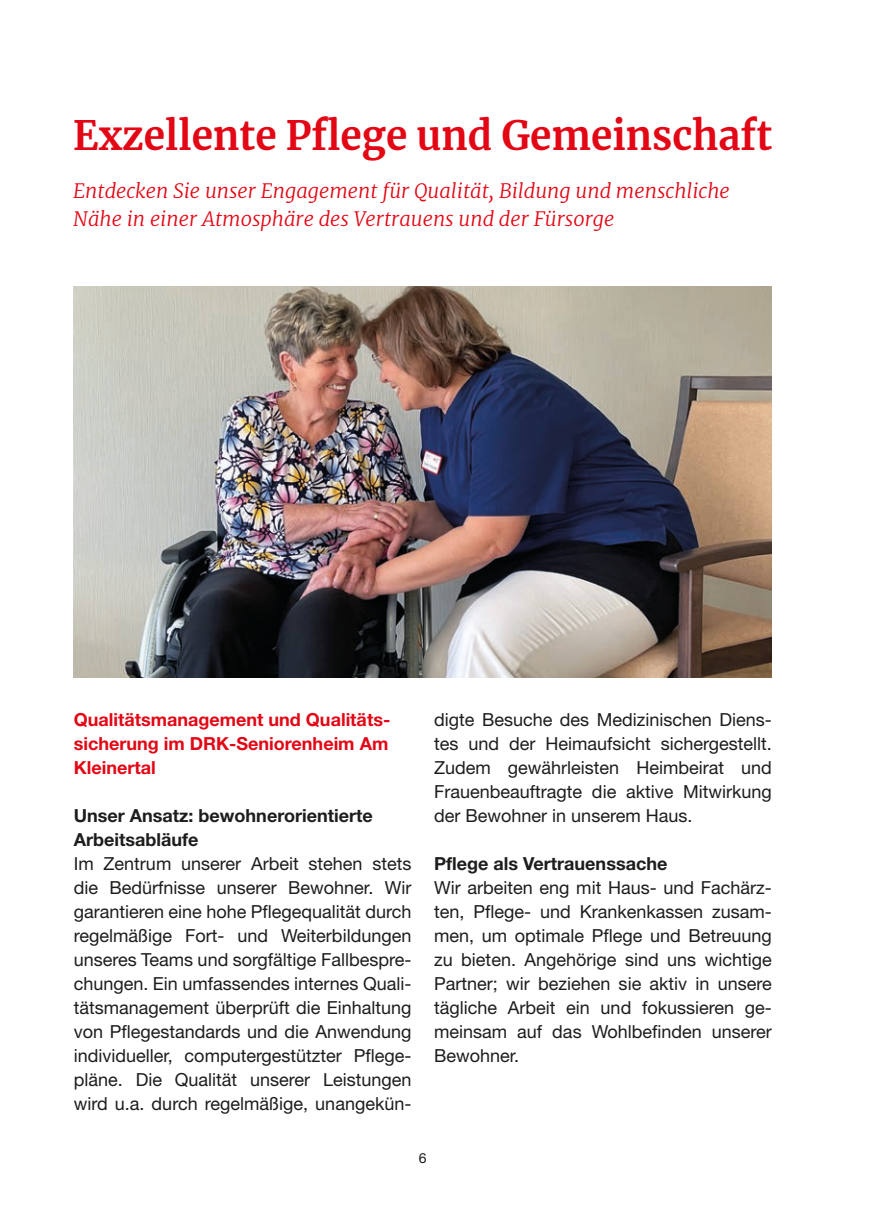
<style>
.page{position:relative;width:874px;height:1225px;background:#fff}
.page>*{position:absolute;margin:0;border:0;box-sizing:border-box;transform-origin:0 0}
.t1{font:700 40px "Merriweather";color:#e30614}
.t2{font:italic 300 20px/28px "Merriweather";color:#e30614}
.t3{font:18px/24px "Helvetica Neue";color:#1d1d1b;text-align:justify}
.t4{font:700 18px/24px "Helvetica Neue";color:#e30614;text-align:justify}
.t5{font:700 18px/24px "Helvetica Neue";color:#1d1d1b}
.t6{font:14px "Helvetica Neue LT Std";color:#1d1d1b}
</style>
<div class="page">
<img style="left:74px;top:287px;width:697px;height:390px">
<h1 class="t1" style="left:73px;top:108px;width:700px">Exzellente Pflege und Gemeinschaft</h1>
<p class="t2" style="left:73px;top:176px;width:657px">Entdecken Sie unser Engagement für Qualität, Bildung und menschliche<br>Nähe in einer Atmosphäre des Vertrauens und der Fürsorge</p>
<p class="t4" style="left:74px;top:707px;width:318px">Qualitätsmanagement und Qualitäts&shy;sicherung im DRK-Seniorenheim Am Kleinertal</p>
<p class="t5" style="left:74px;top:803px;width:300px">Unser Ansatz: bewohnerorientierte<br>Arbeitsabläufe</p>
<p class="t3" style="left:74px;top:851px;width:339px">Im Zentrum unserer Arbeit stehen stets die Bedürfnisse unserer Bewohner. Wir garantieren eine hohe Pflegequalität durch regelmäßige Fort- und Weiterbildungen unseres Teams und sorgfältige Fallbespre&shy;chungen. Ein umfassendes internes Quali&shy;tätsmanagement überprüft die Einhaltung von Pflegestandards und die Anwendung individueller, computergestützter Pflege&shy;pläne. Die Qualität unserer Leistungen wird u.a. durch regelmäßige, unangekün-</p>
<p class="t3" style="left:434px;top:707px;width:339px">digte Besuche des Medizinischen Diens&shy;tes und der Heimaufsicht sichergestellt.<br>Zudem gewährleisten Heimbeirat und Frauenbeauftragte die aktive Mitwirkung der Bewohner in unserem Haus.</p>
<p class="t5" style="left:434px;top:851px;width:234px">Pflege als Vertrauenssache</p>
<p class="t3" style="left:434px;top:875px;width:339px">Wir arbeiten eng mit Haus- und Fachärz&shy;ten, Pflege- und Krankenkassen zusam&shy;men, um optimale Pflege und Betreuung zu bieten. Angehörige sind uns wichtige Partner; wir beziehen sie aktiv in unsere tägliche Arbeit ein und fokussieren ge&shy;meinsam auf das Wohlbefinden unserer Bewohner.</p>
<p class="t6" style="left:418px;top:1150px;width:9px">6</p>
</div>
